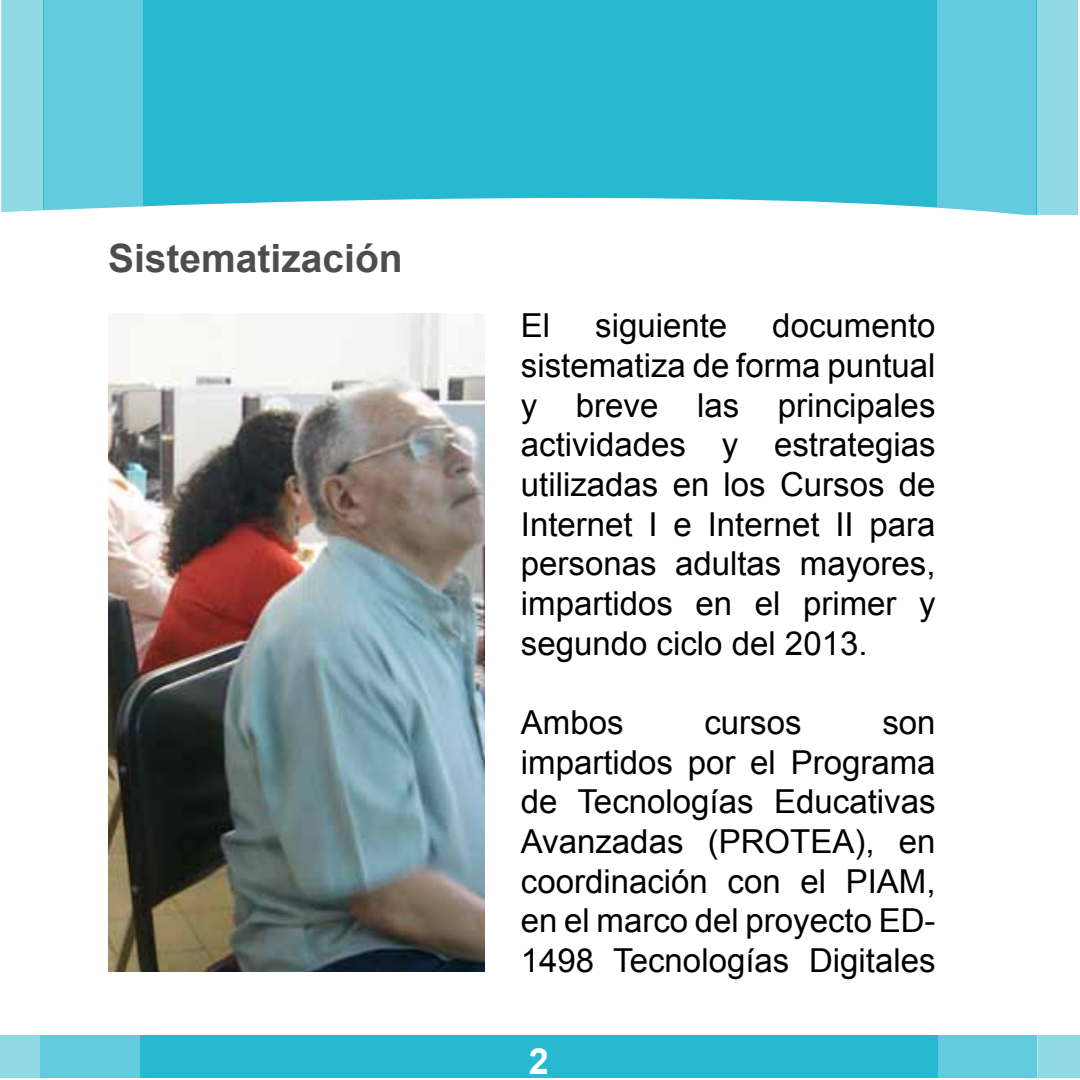
<style>
.page{position:relative;width:1080px;height:1080px;background:#fff}
.page>*{position:absolute;margin:0;border:0;box-sizing:border-box;transform-origin:0 0}
.t1{font:700 39px "Arial";color:#4d4d4f}
.t2{font:700 36px "Arial";color:#fff}
.t3{font:33px/39.6px "Arial";color:#000;text-align:justify}
</style>
<div class="page">
<div style="left:43px;top:0;width:994px;height:215px;background:#28b8d0"></div>
<div style="left:1037px;top:0;width:41px;height:215px;background:#90dae6"></div>
<div style="left:938px;top:0;width:98px;height:215px;background:#63cbdd"></div>
<div style="left:2px;top:0;width:41px;height:214px;background:#90dae6"></div>
<div style="left:44px;top:0;width:98px;height:214px;background:#63cbdd"></div>
<div style="left:0;top:1035px;width:1080px;height:43px;background:#28b8d0"></div>
<div style="left:0;top:1035px;width:40px;height:43px;background:#90dae6"></div>
<div style="left:40px;top:1035px;width:99px;height:43px;background:#63cbdd"></div>
<div style="left:1038px;top:1035px;width:42px;height:43px;background:#90dae6"></div>
<div style="left:938px;top:1035px;width:100px;height:43px;background:#63cbdd"></div>
<img style="left:108px;top:313px;width:377px;height:659px">
<p class="t1" style="left:108px;top:233px;width:296px">Sistematización</p>
<p class="t3" style="left:521px;top:306px;width:416px;text-indent:251px">documento sistematiza de forma puntual y breve las principales actividades y estrategias utilizadas en los Cursos de Internet I e Internet II para personas adultas mayores, impartidos en el primer y segundo ciclo del 2013.</p>
<p class="t3" style="left:521px;top:306px;width:31px">El</p>
<p class="t3" style="left:595px;top:306px;width:134px">siguiente</p>
<p class="t3" style="left:521px;top:703px;width:104px">Ambos</p>
<p class="t3" style="left:704px;top:703px;width:99px">cursos</p>
<p class="t3" style="left:521px;top:703px;width:416px;text-indent:362px">son impartidos por el Programa de Tecnologías Educativas Avanzadas (PROTEA), en coordinación con el PIAM, en el marco del proyecto ED-1498 Tecnologías Digitales</p>
<p class="t2" style="left:529px;top:1037px;width:22px">2</p>
</div>
